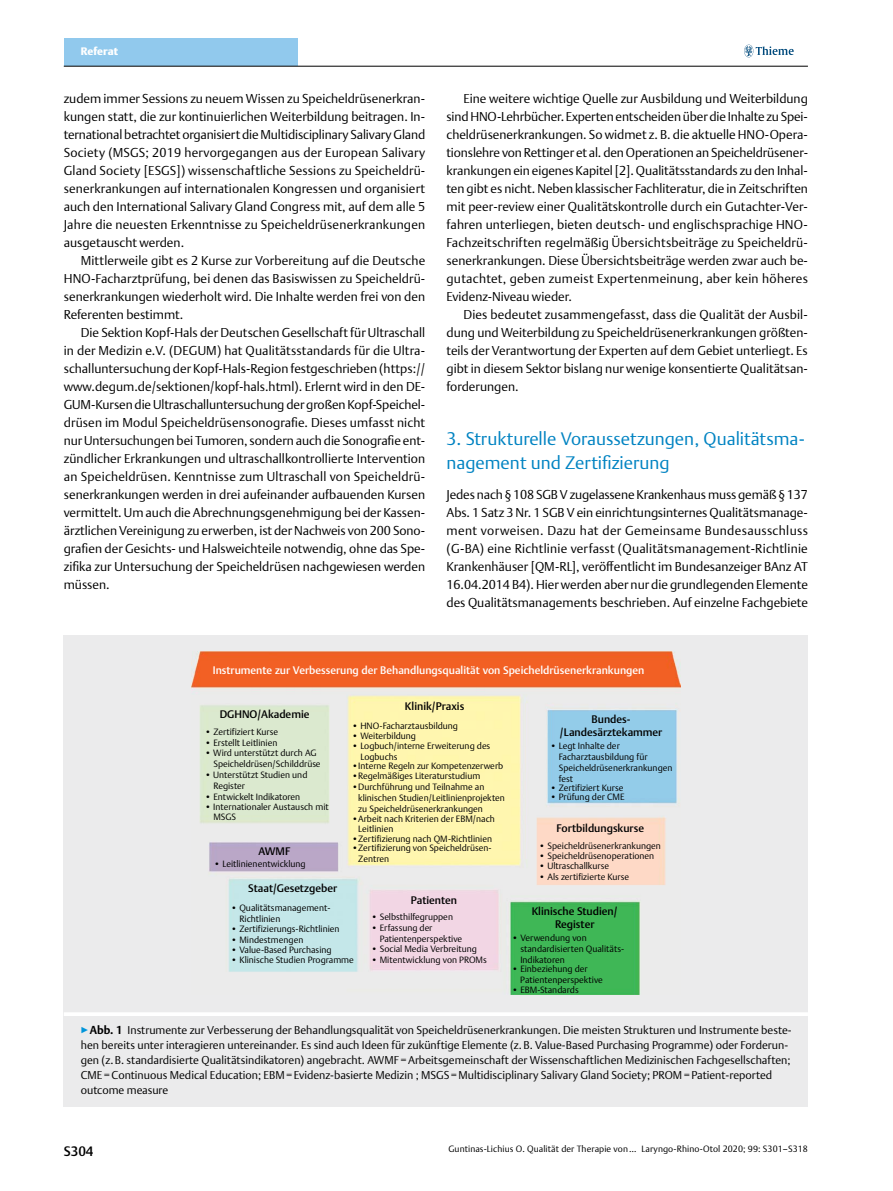
<style>
.page{position:relative;width:893px;height:1191px;background:#fff}
.page>*{position:absolute;margin:0;border:0;box-sizing:border-box;transform-origin:0 0}
.t1{font:300 18px/24px "Thieme Argo 2011";color:#0083c2}
.t2{font:500 13.5px "Thieme Argo 2011";color:#000}
.t3{font:300 12.75px/18px "Thieme Argo 2011";color:#000;text-align:justify}
.t4{font:300 11.25px/15px "Thieme Argo 2011";color:#000}
.t5{font:500 10.8px/13px "Thieme Argo 2011";color:#000;text-align:center}
.t6{font:500 10.8px "Thieme Argo 2011";color:#fff}
.t7{font:900 10.8px "Thieme Argo 2011";letter-spacing:.005em;color:#fff}
.t8{font:300 9px/10.8px "Thieme Argo 2011";color:#000}
.s1{color:#0095da}
.s2{font-weight:700}
</style>
<div class="page">
<div style="left:64px;top:38px;width:234px;height:28px;background:#91c9ed"></div>
<svg style="left:744px;top:45px;width:50px;height:12px"></svg>
<hr style="left:64px;top:66px;width:744px;height:1px;background:#000">
<div style="left:64px;top:635px;width:744px;height:377px;background:#ebebec"></div>
<img style="left:191px;top:652px;width:489px;height:342px">
<div style="left:64px;top:1012px;width:744px;height:94px;background:#ebebec"></div>
<hr style="left:64px;top:1012px;width:744px;height:4px;background:#fff">
<p class="t7" style="left:81px;top:44px;width:39px">Referat</p>
<p class="t3" style="left:64px;top:89px;width:363px">zudem immer Sessions zu neuem Wissen zu Speicheldrüsenerkran&shy;kungen statt, die zur kontinuierlichen Weiterbildung beitragen. In&shy;ternational betrachtet organisiert die Multidisciplinary Salivary Gland Society (MSGS; 2019 hervorgegangen aus der European Salivary Gland Society [ESGS]) wissenschaftliche Sessions zu Speicheldrü&shy;senerkrankungen auf internationalen Kongressen und organisiert auch den International Salivary Gland Congress mit, auf dem alle 5<br>Jahre die neuesten Erkenntnisse zu Speicheldrüsenerkrankungen ausgetauscht werden.</p>
<p class="t3" style="left:64px;top:251px;width:363px;text-indent:17px">Mittlerweile gibt es 2 Kurse zur Vorbereitung auf die Deutsche HNO-Facharztprüfung, bei denen das Basiswissen zu Speicheldrü&shy;senerkrankungen wiederholt wird. Die Inhalte werden frei von den Referenten bestimmt.</p>
<p class="t3" style="left:64px;top:323px;width:363px;text-indent:17px">Die Sektion Kopf-Hals der Deutschen Gesellschaft für Ultraschall in der Medizin e.V. (DEGUM) hat Qualitätsstandards für die Ultra&shy;schalluntersuchung der Kopf-Hals-Region festgeschrieben (https:// www.degum.de/sektionen/kopf-hals.html). Erlernt wird in den DE-GUM-Kursen die Ultraschalluntersuchung der großen Kopf-Speichel&shy;drüsen im Modul Speicheldrüsensonografie. Dieses umfasst nicht nur Untersuchungen bei Tumoren, sondern auch die Sonografie ent&shy;zündlicher Erkrankungen und ultraschallkontrollierte Intervention an Speicheldrüsen. Kenntnisse zum Ultraschall von Speicheldrü&shy;senerkrankungen werden in drei aufeinander aufbauenden Kursen vermittelt. Um auch die Abrechnungsgenehmigung bei der Kassen&shy;ärztlichen Vereinigung zu erwerben, ist der Nachweis von 200 Sono&shy;grafien der Gesichts- und Halsweichteile notwendig, ohne das Spe&shy;zifika zur Untersuchung der Speicheldrüsen nachgewiesen werden müssen.</p>
<p class="t3" style="left:446px;top:89px;width:363px;text-indent:17px">Eine weitere wichtige Quelle zur Ausbildung und Weiterbildung sind HNO-Lehrbücher. Experten entscheiden über die Inhalte zu Spei&shy;cheldrüsenerkrankungen. So widmet z. B. die aktuelle HNO-Opera&shy;tionslehre von Rettinger et al. den Operationen an Speicheldrüsener&shy;krankungen ein eigenes Kapitel [2]. Qualitätsstandards zu den Inhal&shy;ten gibt es nicht. Neben klassischer Fachliteratur, die in Zeitschriften mit peer-review einer Qualitätskontrolle durch ein Gutachter-Ver&shy;fahren unterliegen, bieten deutsch- und englischsprachige HNO-Fachzeitschriften regelmäßig Übersichtsbeiträge zu Speicheldrü&shy;senerkrankungen. Diese Übersichtsbeiträge werden zwar auch be&shy;gutachtet, geben zumeist Expertenmeinung, aber kein höheres Evidenz-Niveau wieder.</p>
<p class="t3" style="left:446px;top:305px;width:363px;text-indent:17px">Dies bedeutet zusammengefasst, dass die Qualität der Ausbil&shy;dung und Weiterbildung zu Speicheldrüsenerkrankungen größten&shy;teils der Verantwortung der Experten auf dem Gebiet unterliegt. Es gibt in diesem Sektor bislang nur wenige konsentierte Qualitätsan&shy;forderungen.</p>
<h1 class="t1" style="left:446px;top:426px;width:360px">3. Strukturelle Voraussetzungen, Qualitätsma&shy;nagement und Zertifizierung</h1>
<p class="t3" style="left:446px;top:485px;width:363px">Jedes nach § 108 SGB V zugelassene Krankenhaus muss gemäß § 137<br>Abs. 1 Satz 3 Nr. 1 SGB V ein einrichtungsinternes Qualitätsmanage&shy;ment vorweisen. Dazu hat der Gemeinsame Bundesausschluss (G-BA) eine Richtlinie verfasst (Qualitätsmanagement-Richtlinie Krankenhäuser [QM-RL], veröffentlicht im Bundesanzeiger BAnz AT 16.04.2014 B4). Hier werden aber nur die grundlegenden Elemente des Qualitätsmanagements beschrieben. Auf einzelne Fachgebiete</p>
<p class="t6" style="left:213px;top:663px;width:433px">Instrumente zur Verbesserung der Behandlungsqualität von Speicheldrüsenerkrankungen</p>
<p class="t5" style="left:220px;top:708px;width:91px">DGHNO/Akademie</p>
<p class="t5" style="left:405px;top:699px;width:61px">Klinik/Praxis</p>
<p class="t5" style="left:560px;top:712px;width:104px">Bundes-/Landesärztekammer</p>
<p class="t8" style="left:352px;top:720px;width:108px">• HNO-Facharztausbildung</p>
<p class="t8" style="left:205px;top:726px;width:75px">• Zertifiziert Kurse</p>
<p class="t8" style="left:352px;top:730px;width:66px">• Weiterbildung</p>
<p class="t8" style="left:360px;top:740px;width:131px;text-indent:-9px">• Logbuch/interne Erweiterung des<br>Logbuchs</p>
<p class="t8" style="left:358px;top:781px;width:148px;text-indent:-6px">•Durchführung und Teilnahme an klinischen Studien/Leitlinienprojekten zu Speicheldrüsenerkrankungen</p>
<p class="t8" style="left:358px;top:813px;width:138px;text-indent:-6px">•Arbeit nach Kriterien der EBM/nach<br>Leitlinien</p>
<p class="t8" style="left:352px;top:833px;width:142px">•Zertifizierung nach QM-Richtlinien</p>
<p class="t8" style="left:358px;top:842px;width:135px;text-indent:-6px">•Zertifizierung von Speicheldrüsen-<br>Zentren</p>
<p class="t8" style="left:205px;top:737px;width:74px">• Erstellt Leitlinien</p>
<p class="t8" style="left:559px;top:740px;width:115px;text-indent:-9px">• Legt Inhalte der<br>Facharztausbildung für<br>Speicheldrüsenerkrankungen fest</p>
<p class="t8" style="left:550px;top:791px;width:76px">• Prüfung der CME</p>
<p class="t8" style="left:213px;top:747px;width:109px;text-indent:-9px">• Wird unterstützt durch AG<br>Speicheldrüsen/Schilddrüse</p>
<p class="t8" style="left:352px;top:760px;width:153px">•Interne Regeln zur Kompetenzerwerb</p>
<p class="t8" style="left:213px;top:769px;width:96px;text-indent:-9px">• Unterstützt Studien und<br>Register</p>
<p class="t8" style="left:352px;top:770px;width:130px">•Regelmäßiges Literaturstudium</p>
<p class="t8" style="left:550px;top:782px;width:75px">• Zertifiziert Kurse</p>
<p class="t8" style="left:205px;top:790px;width:97px">• Entwickelt Indikatoren</p>
<p class="t8" style="left:213px;top:800px;width:117px;text-indent:-9px">• Internationaler Austausch mit<br>MSGS</p>
<p class="t8" style="left:214px;top:858px;width:93px">• Leitlinienentwicklung</p>
<p class="t8" style="left:239px;top:902px;width:92px;text-indent:-8px">• Qualitätsmanagement-<br>Richtlinien</p>
<p class="t5" style="left:556px;top:821px;width:89px">Fortbildungskurse</p>
<p class="t8" style="left:539px;top:840px;width:124px">• Speicheldrüsenerkrankungen</p>
<p class="t5" style="left:258px;top:845px;width:33px">AWMF</p>
<p class="t5" style="left:248px;top:881px;width:90px">Staat/Gesetzgeber</p>
<p class="t8" style="left:539px;top:850px;width:117px">• Speicheldrüsenoperationen</p>
<p class="t8" style="left:539px;top:860px;width:72px">• Ultraschallkurse</p>
<p class="t8" style="left:539px;top:870px;width:92px">• Als zertifizierte Kurse</p>
<p class="t5" style="left:411px;top:893px;width:48px">Patienten</p>
<p class="t5" style="left:532px;top:904px;width:88px">Klinische Studien/<br>Register</p>
<p class="t8" style="left:371px;top:911px;width:83px">• Selbsthilfegruppen</p>
<p class="t8" style="left:380px;top:922px;width:84px;text-indent:-8px">• Erfassung der<br>Patientenperspektive</p>
<p class="t8" style="left:231px;top:923px;width:110px">• Zertifizierungs-Richtlinien</p>
<p class="t8" style="left:520px;top:932px;width:105px;text-indent:-8px">• Verwendung von standardisierten Qualitäts-<br>Indikatoren</p>
<p class="t8" style="left:512px;top:984px;width:68px">• EBM-Standards</p>
<p class="t8" style="left:231px;top:934px;width:74px">• Mindestmengen</p>
<p class="t8" style="left:371px;top:943px;width:107px">• Social Media Verbreitung</p>
<p class="t8" style="left:231px;top:944px;width:102px">• Value-Based Purchasing</p>
<p class="t8" style="left:371px;top:953px;width:117px">• Mitentwicklung von PROMs</p>
<p class="t8" style="left:231px;top:954px;width:124px">• Klinische Studien Programme</p>
<p class="t8" style="left:520px;top:963px;width:84px;text-indent:-8px">• Einbeziehung der<br>Patientenperspektive</p>
<p class="t4" style="left:81px;top:1022px;width:712px"><span class="s1">▶</span><span class="s2">Abb. 1</span> Instrumente zur Verbesserung der Behandlungsqualität von Speicheldrüsenerkrankungen. Die meisten Strukturen und Instrumente beste&shy;hen bereits unter interagieren untereinander. Es sind auch Ideen für zukünftige Elemente (z.B. Value-Based Purchasing Programme) oder Forderun&shy;gen (z.B. standardisierte Qualitätsindikatoren) angebracht. AWMF=Arbeitsgemeinschaft der Wissenschaftlichen Medizinischen Fachgesellschaften; CME=Continuous Medical Education; EBM=Evidenz-basierte Medizin ; MSGS=Multidisciplinary Salivary Gland Society; PROM=Patient-reported outcome measure</p>
<p class="t2" style="left:64px;top:1142px;width:31px">S304</p>
<p class="t8" style="left:448px;top:1143px;width:361px">Guntinas-Lichius O. Qualität der Therapie von … Laryngo-Rhino-Otol 2020; 99: S301–S318</p>
</div>
